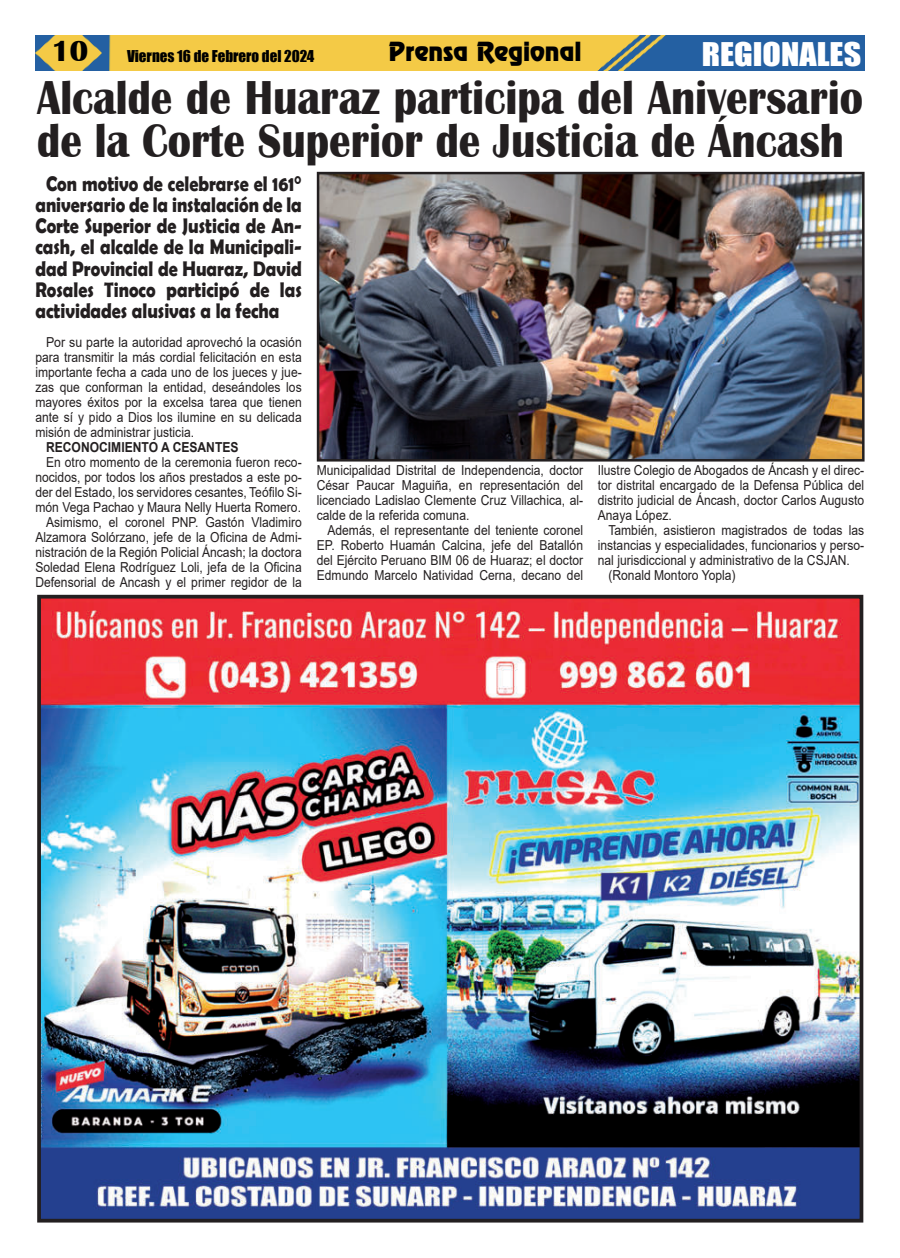
<style>
.page{position:relative;width:900px;height:1258px;background:#fff}
.page>*{position:absolute;margin:0;border:0;box-sizing:border-box;transform-origin:0 0}
.t1{font:700 49px/42.5px "Britannic";color:#231f20;scale:.88 1}
.t2{font:30px "Impact";color:#fff;scale:1.13 1}
.t3{font:700 30px "Britannic";color:#000}
.t4{font:23.75px "Renfrew Normal";color:#000}
.t5{font:700 21.25px/21.2px "Berlin Sans FB Demi";color:#231f20;text-align:justify;scale:.85 1}
.t6{font:15px "Impact";color:#000}
.t7{font:13.75px/15px "Arial";color:#231f20;text-align:justify;scale:.88 1}
.t8{font:13.75px/15px "Arial";color:#231f20;text-align:justify;scale:.9 1}
.t9{font:700 13.75px "Arial";color:#231f20;scale:.88 1}
</style>
<div class="page">
<img style="left:35px;top:35px;width:830px;height:36px">
<img style="left:42px;top:600px;width:816px;height:617px">
<div style="left:37px;top:595px;width:826px;height:627px;border:4px solid #231f20"></div>
<img style="left:321px;top:176px;width:540px;height:282px">
<div style="left:317px;top:172px;width:548px;height:290px;border:3px solid #231f20"></div>
<h2 class="t3" style="left:52px;top:36px;width:38px">10</h2>
<p class="t6" style="left:127px;top:49px;width:189px">Viernes 16 de Febrero del 2024</p>
<h3 class="t4" style="left:389px;top:41px;width:194px">Prensa Regional</h3>
<h2 class="t2" style="left:702px;top:40px;width:143px">REGIONALES</h2>
<h1 class="t1" style="left:37px;top:77px;width:940px">Alcalde de Huaraz participa del Aniversario de la Corte Superior de Justicia de Áncash</h1>
<h3 class="t5" style="left:35px;top:174px;width:315px;text-indent:11px">Con motivo de celebrarse el 161° aniversario de la instalación de la Corte Superior de Justicia de An&shy;cash, el alcalde de la Municipali&shy;dad Provincial de Huaraz, David Rosales Tinoco participó de las actividades alusivas a la fecha</h3>
<p class="t8" style="left:35px;top:334px;width:297px;text-indent:11px">Por su parte la autoridad aprovechó la ocasión para transmitir la más cordial felicitación en esta importante fecha a cada uno de los jueces y jue&shy;zas que conforman la entidad, deseándoles los mayores éxitos por la excelsa tarea que tienen ante sí y pido a Dios los ilumine en su delicada misión de administrar justicia.</p>
<p class="t9" style="left:46px;top:442px;width:220px">RECONOCIMIENTO A CESANTES</p>
<p class="t7" style="left:35px;top:454px;width:304px;text-align:right">En otro momento de la ceremonia fueron reco&shy;nocidos, por todos los años prestados a este po&shy;der del Estado, los servidores cesantes, Teófilo Si&shy;món Vega Pachao y Maura Nelly Huerta Romero.<br>Asimismo, el coronel PNP. Gastón Vladimiro Alzamora Solórzano, jefe de la Oficina de Admi&shy;nistración de la Región Policial Áncash; la doctora Soledad Elena Rodríguez Loli, jefa de la Oficina Defensorial de Ancash y el primer regidor de la</p>
<p class="t7" style="left:317px;top:463px;width:304px">Municipalidad Distrital de Independencia, doctor César Paucar Maguiña, en representación del licenciado Ladislao Clemente Cruz Villachica, al&shy;calde de la referida comuna.</p>
<p class="t7" style="left:598px;top:463px;width:304px">Ilustre Colegio de Abogados de Áncash y el direc&shy;tor distrital encargado de la Defensa Pública del distrito judicial de Áncash, doctor Carlos Augusto Anaya López.</p>
<p class="t7" style="left:608px;top:523px;width:292px">También, asistieron magistrados de todas las</p>
<p class="t7" style="left:598px;top:538px;width:304px">instancias y especialidades, funcionarios y perso-</p>
<p class="t7" style="left:598px;top:553px;width:288px">nal jurisdiccional y administrativo de la CSJAN.</p>
<p class="t7" style="left:608px;top:568px;width:146px">(Ronald Montoro Yopla)</p>
<p class="t7" style="left:317px;top:523px;width:304px;text-indent:11px">Además, el representante del teniente coronel EP. Roberto Huamán Calcina, jefe del Batallón del Ejército Peruano BIM 06 de Huaraz; el doctor Edmundo Marcelo Natividad Cerna, decano del</p>
</div>
